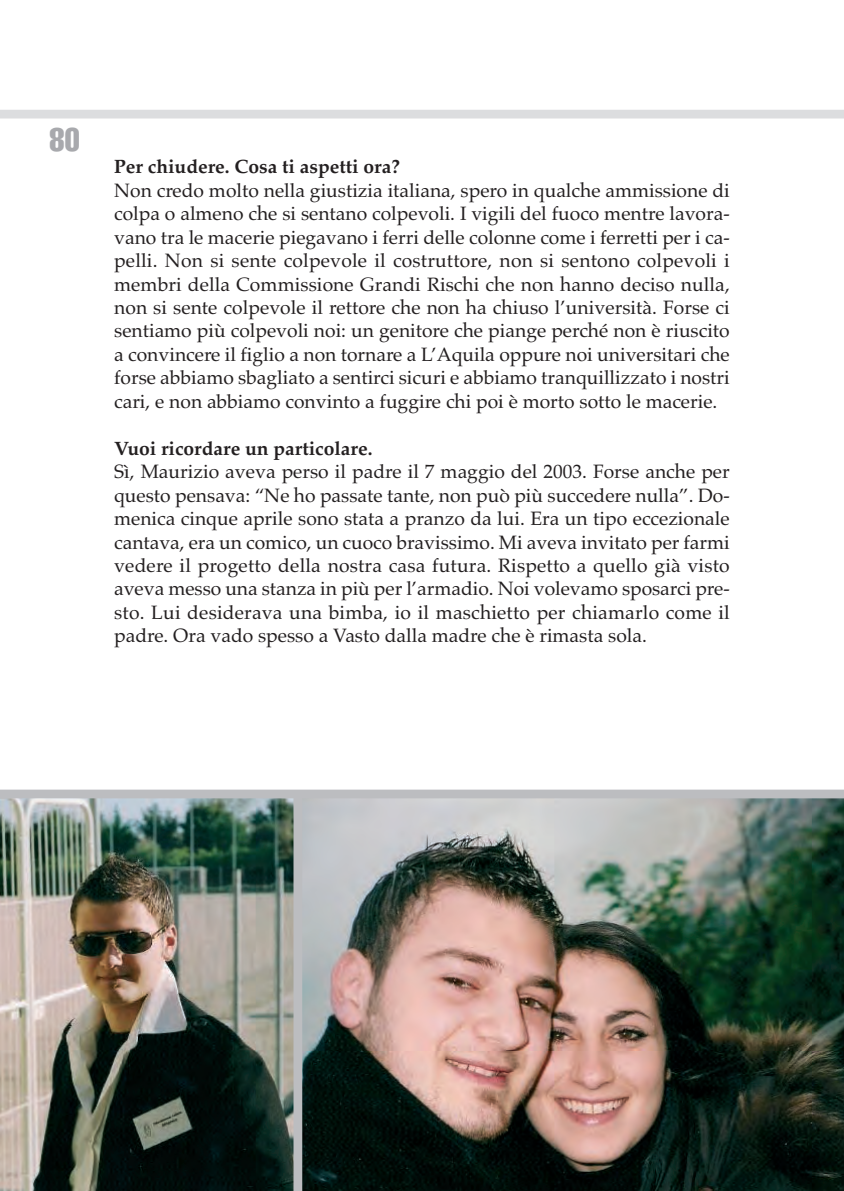
<style>
.page{position:relative;width:844px;height:1191px;background:#fff}
.page>*{position:absolute;margin:0;border:0;box-sizing:border-box;transform-origin:0 0}
.t1{font:extra-condensed 32.38px "Helvetica";color:#a8a9ad}
.t2{font:19.25px/23.4px "Palatino";color:#231f20;text-align:justify}
.t3{font:700 19.25px "Palatino";color:#231f20}
</style>
<div class="page">
<img style="left:302px;top:798px;width:541px;height:393px">
<img style="left:0;top:798px;width:293px;height:393px">
<div style="left:293px;top:794px;width:9px;height:397px;background:#bcbdc0"></div>
<div style="left:0;top:110px;width:843px;height:8px;background:#dcdddf"></div>
<div style="left:0;top:789px;width:843px;height:9px;background:#bcbdc0"></div>
<h1 class="t1" style="left:50px;top:121px;width:32px">80</h1>
<p class="t3" style="left:114px;top:155px;width:287px">Per chiudere. Cosa ti aspetti ora?</p>
<p class="t2" style="left:114px;top:178px;width:617px">Non credo molto nella giustizia italiana, spero in qualche ammissione di colpa o almeno che si sentano colpevoli. I vigili del fuoco mentre lavora&shy;vano tra le macerie piegavano i ferri delle colonne come i ferretti per i ca&shy;pelli. Non si sente colpevole il costruttore, non si sentono colpevoli i membri della Commissione Grandi Rischi che non hanno deciso nulla, non si sente colpevole il rettore che non ha chiuso l’università. Forse ci sentiamo più colpevoli noi: un genitore che piange perché non è riuscito a convincere il figlio a non tornare a L’Aquila oppure noi universitari che forse abbiamo sbagliato a sentirci sicuri e abbiamo tranquillizzato i nostri cari, e non abbiamo convinto a fuggire chi poi è morto sotto le macerie.</p>
<p class="t3" style="left:114px;top:437px;width:260px">Vuoi ricordare un particolare.</p>
<p class="t2" style="left:114px;top:460px;width:617px">Sì, Maurizio aveva perso il padre il 7 maggio del 2003. Forse anche per questo pensava: “Ne ho passate tante, non può più succedere nulla”. Do&shy;menica cinque aprile sono stata a pranzo da lui. Era un tipo eccezionale cantava, era un comico, un cuoco bravissimo. Mi aveva invitato per farmi vedere il progetto della nostra casa futura. Rispetto a quello già visto aveva messo una stanza in più per l’armadio. Noi volevamo sposarci pre&shy;sto. Lui desiderava una bimba, io il maschietto per chiamarlo come il padre. Ora vado spesso a Vasto dalla madre che è rimasta sola.</p>
</div>
